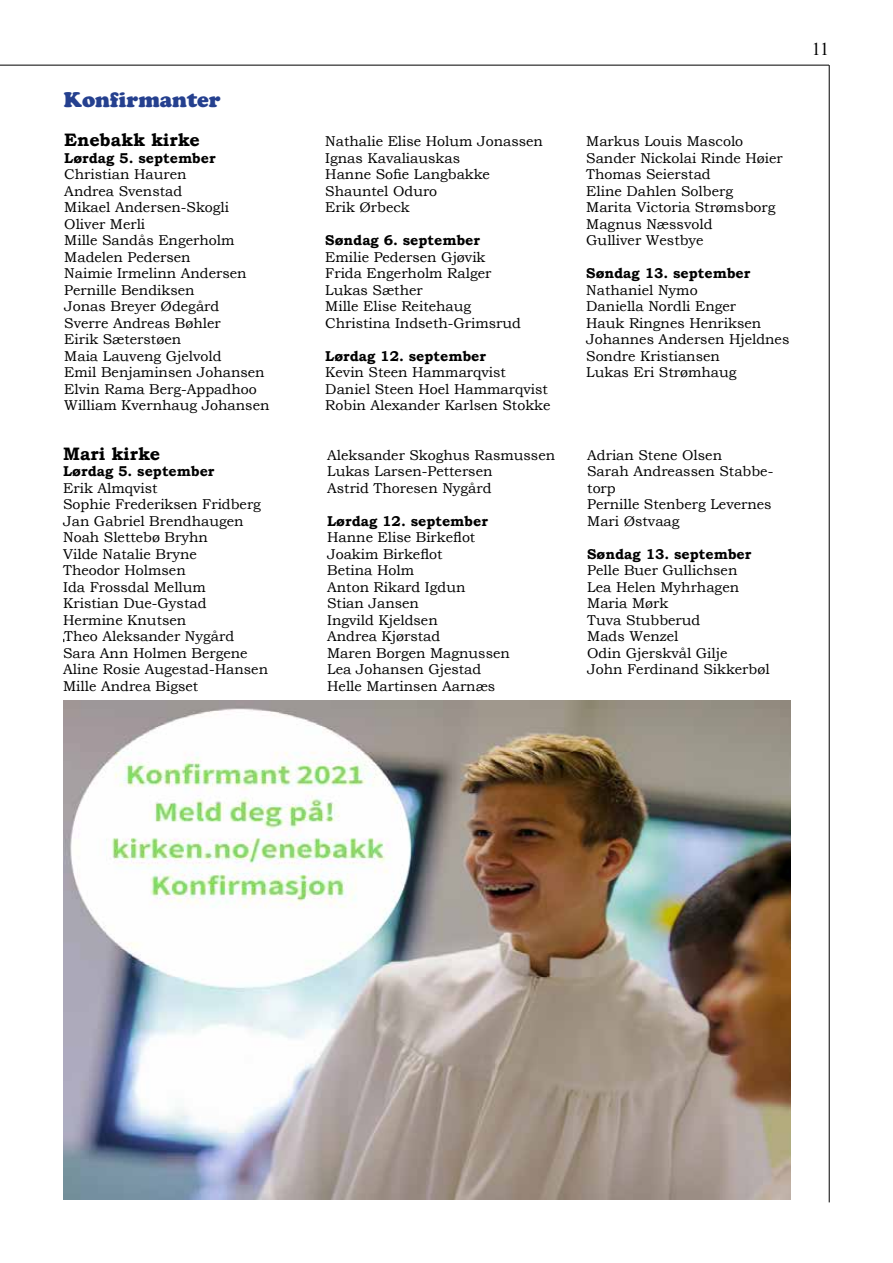
<style>
.page{position:relative;width:893px;height:1263px;background:#fff}
.page>*{position:absolute;margin:0;border:0;box-sizing:border-box;transform-origin:0 0}
.t1{font:21px "Cooper Black Std";color:#25408f}
.t2{font:700 18px "Bookman Old Style";color:#000}
.t3{font:18px "Times New Roman";color:#000}
.t4{font:14.25px/16.5px "Bookman Old Style";color:#000}
.t5{font:700 14.25px "Bookman Old Style";color:#000}
</style>
<div class="page">
<hr style="left:829px;top:65px;width:1px;height:1137px;background:#000">
<hr style="left:0;top:65px;width:829px;height:1px;background:#000">
<img style="left:63px;top:700px;width:728px;height:499px">
<h1 class="t1" style="left:64px;top:87px;width:158px">Konfirmanter</h1>
<p class="t2" style="left:64px;top:127px;width:137px">Enebakk kirke</p>
<p class="t5" style="left:64px;top:148px;width:153px">Lørdag 5. september</p>
<p class="t4" style="left:64px;top:166px;width:207px">Christian Hauren<br>Andrea Svenstad<br>Mikael Andersen-Skogli<br>Oliver Merli<br>Mille Sandås Engerholm<br>Madelen Pedersen<br>Naimie Irmelinn Andersen<br>Pernille Bendiksen<br>Jonas Breyer Ødegård<br>Sverre Andreas Bøhler<br>Eirik Sæterstøen<br>Maia Lauveng Gjelvold<br>Emil Benjaminsen Johansen<br>Elvin Rama Berg-Appadhoo<br>William Kvernhaug Johansen</p>
<p class="t2" style="left:63px;top:441px;width:99px">Mari kirke</p>
<p class="t5" style="left:63px;top:461px;width:153px">Lørdag 5. september</p>
<p class="t4" style="left:63px;top:480px;width:206px">Erik Almqvist<br>Sophie Frederiksen Fridberg<br>Jan Gabriel Brendhaugen<br>Noah Slettebø Bryhn<br>Vilde Natalie Bryne<br>Theodor Holmsen<br>Ida Frossdal Mellum<br>Kristian Due-Gystad<br>Hermine Knutsen<br>Theo Aleksander Nygård<br>Sara Ann Holmen Bergene<br>Aline Rosie Augestad-Hansen<br>Mille Andrea Bigset</p>
<p class="t3" style="left:812px;top:36px;width:19px">11</p>
<p class="t4" style="left:325px;top:133px;width:219px">Nathalie Elise Holum Jonassen<br>Ignas Kavaliauskas<br>Hanne Sofie Langbakke<br>Shauntel Oduro<br>Erik Ørbeck</p>
<p class="t5" style="left:325px;top:230px;width:156px">Søndag 6. september</p>
<p class="t4" style="left:325px;top:249px;width:197px">Emilie Pedersen Gjøvik<br>Frida Engerholm Ralger<br>Lukas Sæther<br>Mille Elise Reitehaug<br>Christina Indseth-Grimsrud</p>
<p class="t5" style="left:325px;top:346px;width:162px">Lørdag 12. september</p>
<p class="t4" style="left:325px;top:364px;width:227px">Kevin Steen Hammarqvist<br>Daniel Steen Hoel Hammarqvist<br>Robin Alexander Karlsen Stokke</p>
<p class="t4" style="left:327px;top:447px;width:230px">Aleksander Skoghus Rasmussen<br>Lukas Larsen-Pettersen<br>Astrid Thoresen Nygård</p>
<p class="t5" style="left:327px;top:511px;width:162px">Lørdag 12. september</p>
<p class="t4" style="left:327px;top:529px;width:184px">Hanne Elise Birkeflot<br>Joakim Birkeflot<br>Betina Holm<br>Anton Rikard Igdun<br>Stian Jansen<br>Ingvild Kjeldsen<br>Andrea Kjørstad<br>Maren Borgen Magnussen<br>Lea Johansen Gjestad<br>Helle Martinsen Aarnæs</p>
<p class="t4" style="left:586px;top:133px;width:198px">Markus Louis Mascolo<br>Sander Nickolai Rinde Høier<br>Thomas Seierstad<br>Eline Dahlen Solberg<br>Marita Victoria Strømsborg<br>Magnus Næssvold<br>Gulliver Westbye</p>
<p class="t5" style="left:586px;top:263px;width:166px">Søndag 13. september</p>
<p class="t4" style="left:586px;top:282px;width:205px">Nathaniel Nymo<br>Daniella Nordli Enger<br>Hauk Ringnes Henriksen<br>Johannes Andersen Hjeldnes<br>Sondre Kristiansen<br>Lukas Eri Strømhaug</p>
<p class="t4" style="left:587px;top:447px;width:188px">Adrian Stene Olsen<br>Sarah Andreassen Stabbe&shy;torp<br>Pernille Stenberg Levernes<br>Mari Østvaag</p>
<p class="t5" style="left:587px;top:544px;width:166px">Søndag 13. september</p>
<p class="t4" style="left:587px;top:562px;width:184px">Pelle Buer Gullichsen<br>Lea Helen Myhrhagen<br>Maria Mørk<br>Tuva Stubberud<br>Mads Wenzel<br>Odin Gjerskvål Gilje<br>John Ferdinand Sikkerbøl</p>
</div>
